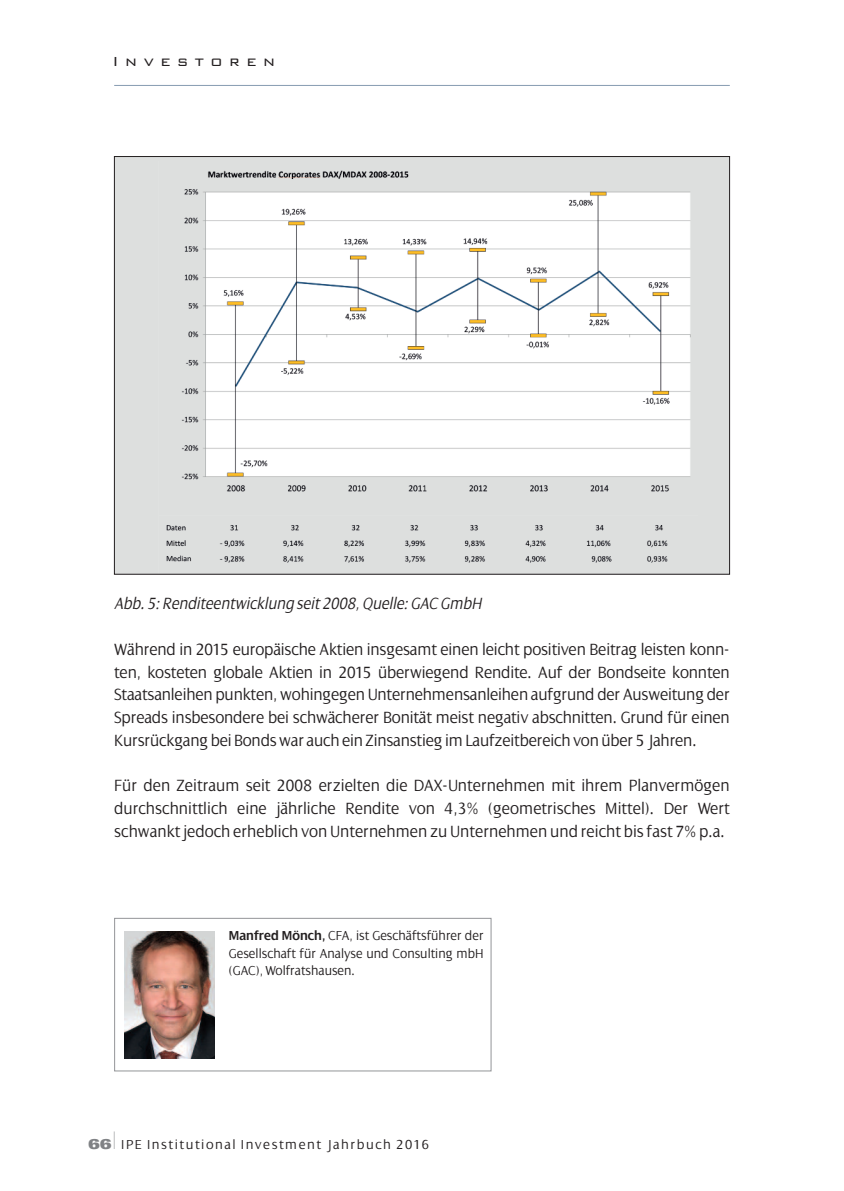
<style>
.page{position:relative;width:844px;height:1191px;background:#fff}
.page>*{position:absolute;margin:0;border:0;box-sizing:border-box;transform-origin:0 0}
.t1{font:300 17.5px/22.8px "Dialog";letter-spacing:-.01em;color:#231f20;text-align:justify;scale:.95 1}
.t2{font:italic 300 17.5px "Dialog";color:#231f20;scale:.95 1}
.t3{font:300 17.5px "Bank Gothic BT";letter-spacing:.375em;color:#231f20}
.t4{font:300 14px/17.5px "Dialog";color:#231f20;text-align:justify;scale:.95 1}
.t5{font:300 14px "Dialog";letter-spacing:.105em;color:#231f20}
.s1{font-weight:600}
.s2{font-family:"Univers";font-weight:900;font-stretch:expanded;color:#808285}
.s3{font-family:"Helvetica Neue";font-weight:200;font-size:24.5px;color:#808285}
</style>
<div class="page">
<hr style="left:114px;top:85px;width:615px;height:1px;background:#869cb1">
<img style="left:116px;top:158px;width:611px;height:414px">
<div style="left:114px;top:918px;width:377px;height:153px;border:1px solid #939598"></div>
<img style="left:125px;top:931px;width:90px;height:127px">
<p class="t3" style="left:112px;top:49px;width:164px">Investoren</p>
<p class="t2" style="left:114px;top:593px;width:388px">Abb. 5: Renditeentwicklung seit 2008, Quelle: GAC GmbH</p>
<p class="t1" style="left:114px;top:637px;width:649px">Während in 2015 europäische Aktien insgesamt einen leicht positiven Beitrag leisten konn&shy;ten, kosteten globale Aktien in 2015 überwiegend Rendite. Auf der Bondseite konnten Staatsanleihen punkten, wohingegen Unternehmensanleihen aufgrund der Ausweitung der Spreads insbesondere bei schwächerer Bonität meist negativ abschnitten. Grund für einen Kursrückgang bei Bonds war auch ein Zinsanstieg im Laufzeitbereich von über 5 Jahren.</p>
<p class="t1" style="left:114px;top:774px;width:649px">Für den Zeitraum seit 2008 erzielten die DAX-Unternehmen mit ihrem Planvermögen durchschnittlich eine jährliche Rendite von 4,3% (geometrisches Mittel). Der Wert schwanktjedoch erheblich von Unternehmen zu Unternehmen und reicht bis fast 7% p.a.</p>
<p class="t4" style="left:229px;top:926px;width:269px"><span class="s1">Manfred Mönch,</span> CFA, ist Geschäftsführer der Gesellschaft für Analyse und Consulting mbH (GAC), Wolfratshausen.</p>
<p class="t5" style="left:88px;top:1136px;width:342px"><span class="s2">66</span><span class="s3">I</span> IPE Institutional Investment Jahrbuch 2016</p>
</div>
